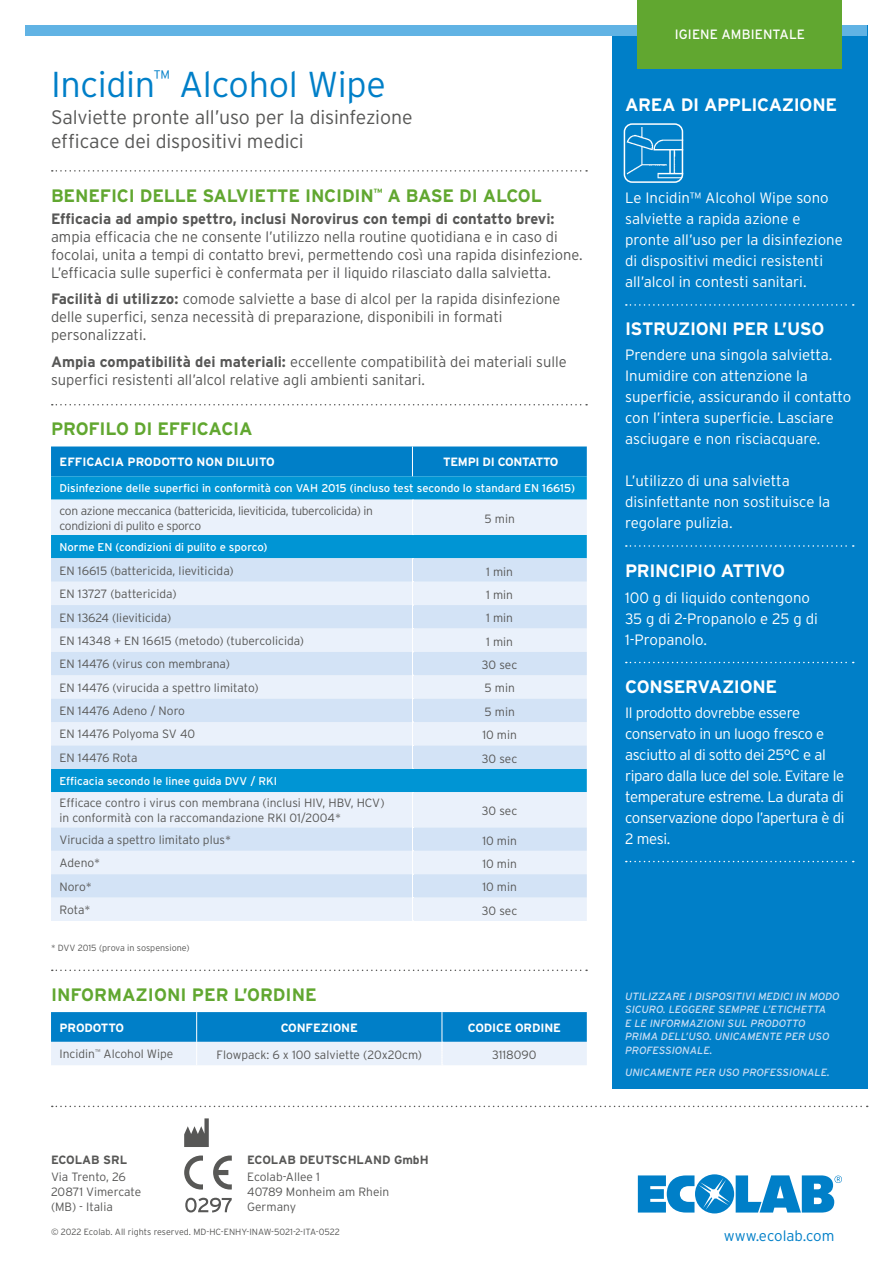
<style>
.page{position:relative;width:893px;height:1263px;background:#fff}
.page>*{position:absolute;margin:0;border:0;box-sizing:border-box;transform-origin:0 0}
.t1{font:300 36px "Interstate";letter-spacing:-.01em;color:#007fc8}
.t2{font:300 19.5px/24px "Interstate";letter-spacing:-.01em;color:#575756}
.t3{font:700 18px "Interstate";letter-spacing:-.01em;color:#61a730}
.t4{font:700 18px "Interstate";letter-spacing:-.02em;color:#fff}
.t5{font:300 15px/18px "Interstate";color:#575756}
.t6{font:300 15px/21px "Interstate";color:#fff}
.t7{font:300 15px/21px "Interstate";letter-spacing:-.025em;color:#fff}
.t8{font:700 15px "Interstate";color:#575756}
.t9{font:300 15px "Interstate";color:#007fc8}
.t10{font:13.5px "Interstate";letter-spacing:.005em;color:#fff}
.t11{font:300 12px/15px "Interstate";color:#575756}
.t12{font:300 12px/15px "Interstate";letter-spacing:-.025em;color:#575756}
.t13{font:700 12px "Interstate";letter-spacing:-.01em;color:#fff}
.t14{font:700 12px "Interstate";color:#575756}
.t15{font:11.25px "Interstate";color:#fff}
.t16{font:italic 10.5px/13.5px "Interstate";color:#c8ddf4}
.t17{font:300 9px "Interstate";color:#575756}
.s1{font-weight:700}
</style>
<div class="page">
<div style="left:612px;top:26px;width:255px;height:1063px;background:#007fc8"></div>
<svg style="left:626px;top:304px;width:228px;height:2px"></svg>
<svg style="left:626px;top:545px;width:228px;height:2px"></svg>
<svg style="left:626px;top:662px;width:228px;height:1px"></svg>
<svg style="left:626px;top:861px;width:228px;height:1px"></svg>
<svg style="left:52px;top:170px;width:535px;height:2px"></svg>
<svg style="left:52px;top:404px;width:535px;height:1px"></svg>
<svg style="left:52px;top:969px;width:535px;height:2px"></svg>
<svg style="left:51px;top:1012px;width:536px;height:53px;background:#67b1de"></svg>
<img style="left:624px;top:126px;width:59px;height:54px">
<div style="left:624px;top:123px;width:59px;height:60px;border:2px solid #fff;border-radius:8px"></div>
<div style="left:26px;top:26px;width:841px;height:10px;background:#61b3e4"></div>
<div style="left:638px;top:0;width:204px;height:68px;background:#61a730"></div>
<div style="left:51px;top:446px;width:536px;height:30px;background:#007fc8"></div>
<svg style="left:51px;top:476px;width:536px;height:24px;background:#0798d5"></svg>
<svg style="left:51px;top:500px;width:536px;height:421px;background:#a8d7f0"></svg>
<svg style="left:51px;top:558px;width:536px;height:339px;background:#cfe4f5"></svg>
<hr style="left:412px;top:446px;width:1px;height:30px;background:#fff">
<svg style="left:412px;top:500px;width:1px;height:35px"></svg>
<svg style="left:412px;top:558px;width:1px;height:211px"></svg>
<svg style="left:412px;top:792px;width:1px;height:129px"></svg>
<svg style="left:52px;top:1106px;width:816px;height:1px"></svg>
<svg style="left:638px;top:1174px;width:204px;height:39px"></svg>
<svg style="left:213px;top:1155px;width:19px;height:34px"></svg>
<svg style="left:184px;top:1155px;width:19px;height:34px"></svg>
<svg style="left:184px;top:1118px;width:25px;height:29px"></svg>
<svg style="left:185px;top:1198px;width:47px;height:14px"></svg>
<h1 class="t1" style="left:51px;top:64px;width:336px">Incidin<sup>™</sup> Alcohol Wipe</h1>
<h2 class="t2" style="left:51px;top:105px;width:363px">Salviette pronte all’uso per la disinfezione efficace dei dispositivi medici</h2>
<h3 class="t3" style="left:51px;top:185px;width:492px">BENEFICI DELLE SALVIETTE INCIDIN<sup>™</sup> A BASE DI ALCOL</h3>
<p class="t8" style="left:51px;top:210px;width:505px">Efficacia ad ampio spettro, inclusi Norovirus con tempi di contatto brevi:</p>
<p class="t5" style="left:51px;top:227px;width:533px">ampia efficacia che ne consente l’utilizzo nella routine quotidiana e in caso di focolai, unita a tempi di contatto brevi, permettendo così una rapida disinfezione.<br>L’efficacia sulle superfici è confermata per il liquido rilasciato dalla salvietta.</p>
<p class="t5" style="left:51px;top:290px;width:511px"><span class="s1">Facilità di utilizzo:</span> comode salviette a base di alcol per la rapida disinfezione delle superfici, senza necessità di preparazione, disponibili in formati personalizzati.</p>
<p class="t5" style="left:51px;top:352px;width:517px"><span class="s1">Ampia compatibilità dei materiali:</span> eccellente compatibilità dei materiali sulle superfici resistenti all’alcol relative agli ambienti sanitari.</p>
<h3 class="t3" style="left:51px;top:419px;width:203px">PROFILO DI EFFICACIA</h3>
<p class="t13" style="left:60px;top:455px;width:217px">EFFICACIA PRODOTTO NON DILUITO</p>
<p class="t13" style="left:443px;top:455px;width:117px">TEMPI DI CONTATTO</p>
<p class="t15" style="left:60px;top:482px;width:517px">Disinfezione delle superfici in conformità con VAH 2015 (incluso test secondo lo standard EN 16615)</p>
<p class="t12" style="left:60px;top:503px;width:315px">con azione meccanica (battericida, lieviticida, tubercolicida) in condizioni di pulito e sporco</p>
<p class="t11" style="left:484px;top:511px;width:32px">5 min</p>
<p class="t15" style="left:60px;top:541px;width:209px">Norme EN (condizioni di pulito e sporco)</p>
<p class="t11" style="left:60px;top:563px;width:176px">EN 16615 (battericida, lieviticida)</p>
<p class="t11" style="left:486px;top:564px;width:28px">1 min</p>
<p class="t11" style="left:60px;top:586px;width:119px">EN 13727 (battericida)</p>
<p class="t11" style="left:486px;top:587px;width:28px">1 min</p>
<p class="t11" style="left:60px;top:610px;width:113px">EN 13624 (lieviticida)</p>
<p class="t11" style="left:486px;top:610px;width:28px">1 min</p>
<p class="t11" style="left:60px;top:633px;width:246px">EN 14348 + EN 16615 (metodo) (tubercolicida)</p>
<p class="t11" style="left:486px;top:634px;width:28px">1 min</p>
<p class="t11" style="left:60px;top:656px;width:172px">EN 14476 (virus con membrana)</p>
<p class="t11" style="left:482px;top:657px;width:37px">30 sec</p>
<p class="t11" style="left:60px;top:680px;width:200px">EN 14476 (virucida a spettro limitato)</p>
<p class="t11" style="left:484px;top:681px;width:32px">5 min</p>
<p class="t11" style="left:60px;top:703px;width:127px">EN 14476 Adeno / Noro</p>
<p class="t11" style="left:484px;top:704px;width:32px">5 min</p>
<p class="t11" style="left:60px;top:727px;width:137px">EN 14476 Polyoma SV 40</p>
<p class="t11" style="left:482px;top:727px;width:36px">10 min</p>
<p class="t11" style="left:60px;top:750px;width:80px">EN 14476 Rota</p>
<p class="t11" style="left:482px;top:751px;width:37px">30 sec</p>
<p class="t15" style="left:60px;top:775px;width:219px">Efficacia secondo le linee guida DVV / RKI</p>
<p class="t11" style="left:60px;top:795px;width:326px">Efficace contro i virus con membrana (inclusi HIV, HBV, HCV) in conformità con la raccomandazione RKI 01/2004*</p>
<p class="t11" style="left:482px;top:803px;width:37px">30 sec</p>
<p class="t11" style="left:60px;top:832px;width:173px">Virucida a spettro limitato plus*</p>
<p class="t11" style="left:482px;top:833px;width:36px">10 min</p>
<p class="t11" style="left:60px;top:855px;width:42px">Adeno*</p>
<p class="t11" style="left:482px;top:856px;width:36px">10 min</p>
<p class="t11" style="left:60px;top:879px;width:34px">Noro*</p>
<p class="t11" style="left:482px;top:879px;width:36px">10 min</p>
<p class="t11" style="left:60px;top:902px;width:33px">Rota*</p>
<p class="t11" style="left:482px;top:903px;width:37px">30 sec</p>
<p class="t17" style="left:51px;top:943px;width:140px">* DVV 2015 (prova in sospensione)</p>
<h3 class="t3" style="left:51px;top:984px;width:267px">INFORMAZIONI PER L’ORDINE</h3>
<p class="t13" style="left:60px;top:1021px;width:66px">PRODOTTO</p>
<p class="t13" style="left:281px;top:1021px;width:79px">CONFEZIONE</p>
<p class="t13" style="left:468px;top:1021px;width:95px">CODICE ORDINE</p>
<p class="t11" style="left:60px;top:1046px;width:115px">Incidin<sup>™</sup> Alcohol Wipe</p>
<p class="t11" style="left:217px;top:1047px;width:207px">Flowpack: 6 x 100 salviette (20x20cm)</p>
<p class="t11" style="left:492px;top:1047px;width:46px">3118090</p>
<p class="t14" style="left:51px;top:1153px;width:78px">ECOLAB SRL</p>
<p class="t11" style="left:51px;top:1169px;width:92px">Via Trento, 26<br>20871 Vimercate (MB) - Italia</p>
<p class="t14" style="left:247px;top:1153px;width:183px">ECOLAB DEUTSCHLAND GmbH</p>
<p class="t11" style="left:247px;top:1169px;width:144px">Ecolab-Allee 1<br>40789 Monheim am Rhein<br>Germany</p>
<p class="t17" style="left:51px;top:1227px;width:290px">© 2022 Ecolab. All rights reserved. MD-HC-ENHY-INAW-5021-2-ITA-0522</p>
<p class="t10" style="left:675px;top:27px;width:132px">IGIENE AMBIENTALE</p>
<h3 class="t4" style="left:625px;top:95px;width:214px">AREA DI APPLICAZIONE</h3>
<p class="t6" style="left:625px;top:187px;width:219px">Le Incidin™ Alcohol Wipe sono salviette a rapida azione e pronte all’uso per la disinfezione di dispositivi medici resistenti all’alcol in contesti sanitari.</p>
<h3 class="t4" style="left:625px;top:319px;width:201px">ISTRUZIONI PER L’USO</h3>
<p class="t6" style="left:625px;top:344px;width:228px">Prendere una singola salvietta.<br>Inumidire con attenzione la superficie, assicurando il contatto con l’intera superficie. Lasciare asciugare e non risciacquare.</p>
<p class="t6" style="left:625px;top:470px;width:207px">L’utilizzo di una salvietta disinfettante non sostituisce la regolare pulizia.</p>
<h3 class="t4" style="left:625px;top:561px;width:162px">PRINCIPIO ATTIVO</h3>
<p class="t6" style="left:625px;top:587px;width:194px">100 g di liquido contengono<br>35 g di 2-Propanolo e 25 g di<br>1-Propanolo.</p>
<h3 class="t4" style="left:625px;top:676px;width:154px">CONSERVAZIONE</h3>
<p class="t7" style="left:625px;top:702px;width:221px">Il prodotto dovrebbe essere conservato in un luogo fresco e asciutto al di sotto dei 25°C e al riparo dalla luce del sole. Evitare le temperature estreme. La durata di conservazione dopo l’apertura è di<br>2 mesi.</p>
<p class="t16" style="left:625px;top:989px;width:216px">UTILIZZARE I DISPOSITIVI MEDICI IN MODO<br>SICURO. LEGGERE SEMPRE L’ETICHETTA<br>E LE INFORMAZIONI SUL PRODOTTO<br>PRIMA DELL’USO. UNICAMENTE PER USO<br>PROFESSIONALE.</p>
<p class="t16" style="left:625px;top:1065px;width:206px">UNICAMENTE PER USO PROFESSIONALE.</p>
<p class="t9" style="left:724px;top:1227px;width:112px">www.ecolab.com</p>
</div>
